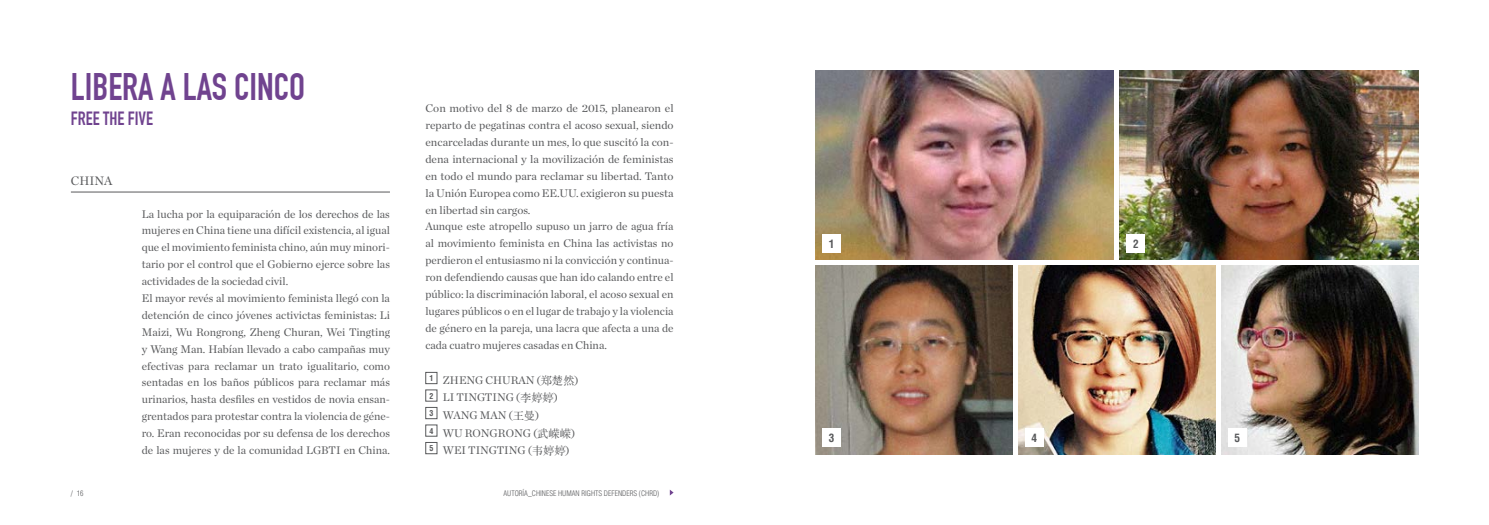
<style>
.page{position:relative;width:1489px;height:525px;background:#fff}
.page>*{position:absolute;margin:0;border:0;box-sizing:border-box;transform-origin:0 0}
.t1{font:700 37.5px "DIN Condensed";color:#70438f}
.t2{font:700 18.75px "DIN Condensed";color:#70438f}
.t3{font:12.5px "Chronicle Deck";color:#58595b}
.t4{font:11.25px/16.9px "Chronicle Deck";color:#58595b}
.t5{font:11.25px/17.5px "Chronicle Deck";letter-spacing:.185em;color:#58595b}
.t6{font:700 condensed 11.25px "Helvetica";color:#58595b}
.t7{font:300 condensed 7.5px "Helvetica";color:#58595b}
.s1{font-family:"ST Songti SC Regular"}
</style>
<div class="page">
<svg style="left:669px;top:490px;width:4px;height:5px"></svg>
<hr style="left:71px;top:192px;width:319px;height:1px;background:#58595b">
<div style="left:425px;top:372px;width:12px;height:12px;border:1px solid #58595b"></div>
<div style="left:425px;top:389px;width:12px;height:12px;border:1px solid #58595b"></div>
<div style="left:425px;top:407px;width:12px;height:12px;border:1px solid #58595b"></div>
<div style="left:425px;top:424px;width:12px;height:12px;border:1px solid #58595b"></div>
<div style="left:425px;top:442px;width:12px;height:12px;border:1px solid #58595b"></div>
<img style="left:815px;top:71px;width:298px;height:188px">
<img style="left:815px;top:265px;width:197px;height:189px">
<img style="left:1018px;top:265px;width:197px;height:189px">
<img style="left:1221px;top:265px;width:196px;height:189px">
<img style="left:1119px;top:71px;width:298px;height:188px">
<div style="left:822px;top:234px;width:18px;height:18px;background:#fff"></div>
<div style="left:1126px;top:234px;width:18px;height:18px;background:#fff"></div>
<div style="left:822px;top:428px;width:18px;height:18px;background:#fff"></div>
<div style="left:1025px;top:428px;width:18px;height:18px;background:#fff"></div>
<div style="left:1228px;top:428px;width:18px;height:18px;background:#fff"></div>
<h1 class="t1" style="left:71px;top:65px;width:235px">LIBERA A LAS CINCO</h1>
<h2 class="t2" style="left:71px;top:108px;width:84px">FREE THE FIVE</h2>
<p class="t3" style="left:71px;top:173px;width:9px">CHI</p>
<p class="t3" style="left:95px;top:173px;width:20px">NA</p>
<p class="t7" style="left:71px;top:488px;width:14px">/ 16</p>
<p class="t4" style="left:142px;top:205px;width:250px">La lucha por la equiparación de los derechos de las mujeres en China tiene una difícil existencia, al igual que el movimiento feminista chino, aún muy minori&shy;tario por el control que el Gobierno ejerce sobre las actividades de la sociedad civil.<br>El mayor revés al movimiento feminista llegó con la detención de cinco jóvenes activictas feministas: Li Maizi, Wu Rongrong, Zheng Churan, Wei Tingting y Wang Man. Habían llevado a cabo campañas muy efectivas para reclamar un trato igualitario, como sentadas en los baños públicos para reclamar más urinarios, hasta desfiles en vestidos de novia ensan&shy;grentados para protestar contra la violencia de géne&shy;ro. Eran reconocidas por su defensa de los derechos de las mujeres y de la comunidad LGBTI</p>
<p class="t4" style="left:344px;top:441px;width:48px">en China.</p>
<p class="t4" style="left:425px;top:100px;width:250px">Con motivo del 8 de marzo de 2015, planearon el reparto de pegatinas contra el acoso sexual, siendo encarceladas durante un mes, lo que suscitó la con&shy;dena internacional y la movilización de feministas en todo el mundo para reclamar su libertad. Tanto la Unión Europea como EE.UU. exigieron su puesta en libertad sin cargos.<br>Aunque este atropello supuso un jarro de agua fría al movimiento feminista en China las activistas no perdieron el entusiasmo ni la convicción y continua&shy;ron defendiendo causas que han ido calando entre el público: la discriminación laboral, el acoso sexual en lugares públicos o en el lugar de trabajo y la violencia de género en la pareja, una lacra que afecta a una de cada cuatro mujeres casadas en China.</p>
<p class="t4" style="left:429px;top:371px;width:38px"><sup>1</sup> ZhengC</p>
<p class="t5" style="left:429px;top:371px;width:151px;text-indent:64px">huran (<span class="s1">郑楚然</span>)<br><sup>2</sup> Li Tingting (<span class="s1">李婷婷</span>)<br><sup>3</sup> Wang Man (<span class="s1">王曼</span>)<br><sup>4</sup> WuRongrong (<span class="s1">武嵘嵘</span>)<br><sup>5</sup> Wei Tingting (<span class="s1">韦婷婷</span>)</p>
<p class="t7" style="left:503px;top:488px;width:143px">AUTORÍA_CHINESE HUMAN RIGHTS DEFENDERS (CHRD</p>
<p class="t7" style="left:657px;top:488px;width:4px">)</p>
<p class="t6" style="left:828px;top:236px;width:7px">1</p>
<p class="t6" style="left:1132px;top:236px;width:7px">2</p>
<p class="t6" style="left:828px;top:431px;width:7px">3</p>
<p class="t6" style="left:1031px;top:431px;width:7px">4</p>
<p class="t6" style="left:1234px;top:431px;width:7px">5</p>
</div>
